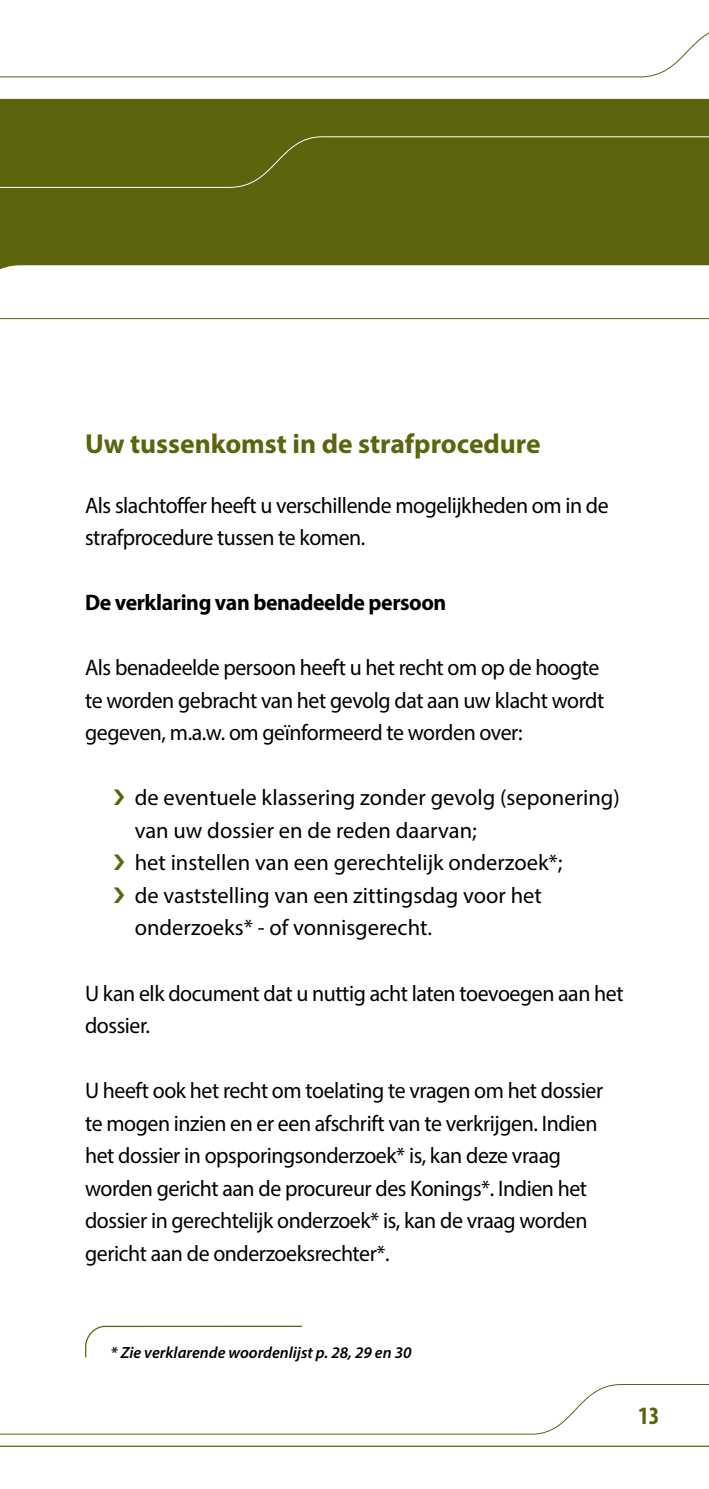
<style>
.page{position:relative;width:709px;height:1489px;background:#fff}
.page>*{position:absolute;margin:0;border:0;box-sizing:border-box;transform-origin:0 0}
.t1{font:700 27.5px "Myriad Pro";color:#5c640d}
.t2{font:700 condensed 25px "Myriad Pro";color:#5c640d}
.t3{font:22.5px/32.5px "Myriad Pro";letter-spacing:-.02em;color:#000}
.t4{font:22.5px/32.5px "Myriad Pro";color:#000}
.t5{font:700 22.5px "Myriad Pro";letter-spacing:-.02em;color:#000}
.t6{font:italic 600 16.25px "Myriad Pro";color:#000}
</style>
<div class="page">
<svg style="left:0;top:1384px;width:709px;height:50px"></svg>
<hr style="left:0;top:1445px;width:709px;height:1px;background:#5c640d">
<svg style="left:0;top:32px;width:709px;height:46px"></svg>
<div style="left:0;top:99px;width:709px;height:171px;background:#5c640d"></div>
<div style="left:0;top:136px;width:709px;height:52px;background:#5c640d"></div>
<svg style="left:0;top:318px;width:709px;height:1px"></svg>
<svg style="left:85px;top:1325px;width:218px;height:33px"></svg>
<p class="t1" style="left:85px;top:425px;width:457px">Uw tussenkomst in de strafprocedure</p>
<p class="t3" style="left:85px;top:488px;width:525px">Als slachtoffer heeft u verschillende mogelijkheden om in de strafprocedure tussen te komen.</p>
<p class="t5" style="left:85px;top:588px;width:363px">De verklaring van benadeelde persoon</p>
<p class="t3" style="left:85px;top:651px;width:520px">Als benadeelde persoon heeft u het recht om op de hoogte te worden gebracht van het gevolg dat aan uw klacht wordt gegeven, m.a.w. om geïnformeerd te worden over:</p>
<p class="t4" style="left:135px;top:781px;width:486px">de eventuele klassering zonder gevolg (seponering) van uw dossier en de reden daarvan;<br>het instellen van een gerechtelijk onderzoek*;<br>de vaststelling van een zittingsdag voor het onderzoeks* - of vonnisgerecht.</p>
<p class="t3" style="left:85px;top:976px;width:540px">U kan elk document dat u nuttig acht laten toevoegen aan het dossier.</p>
<p class="t3" style="left:85px;top:1073px;width:519px">U heeft ook het recht om toelating te vragen om het dossier te mogen inzien en er een afschrift van te verkrijgen. Indien het dossier in opsporingsonderzoek* is, kan deze vraag worden gericht aan de procureur des Konings*. Indien het dossier in gerechtelijk onderzoek* is, kan de vraag worden gericht aan de onderzoeksrechter*.</p>
<p class="t6" style="left:111px;top:1341px;width:302px">* Zie verklarende woordenlijst p. 28, 29 en 30</p>
<p class="t2" style="left:638px;top:1400px;width:23px">13</p>
</div>
